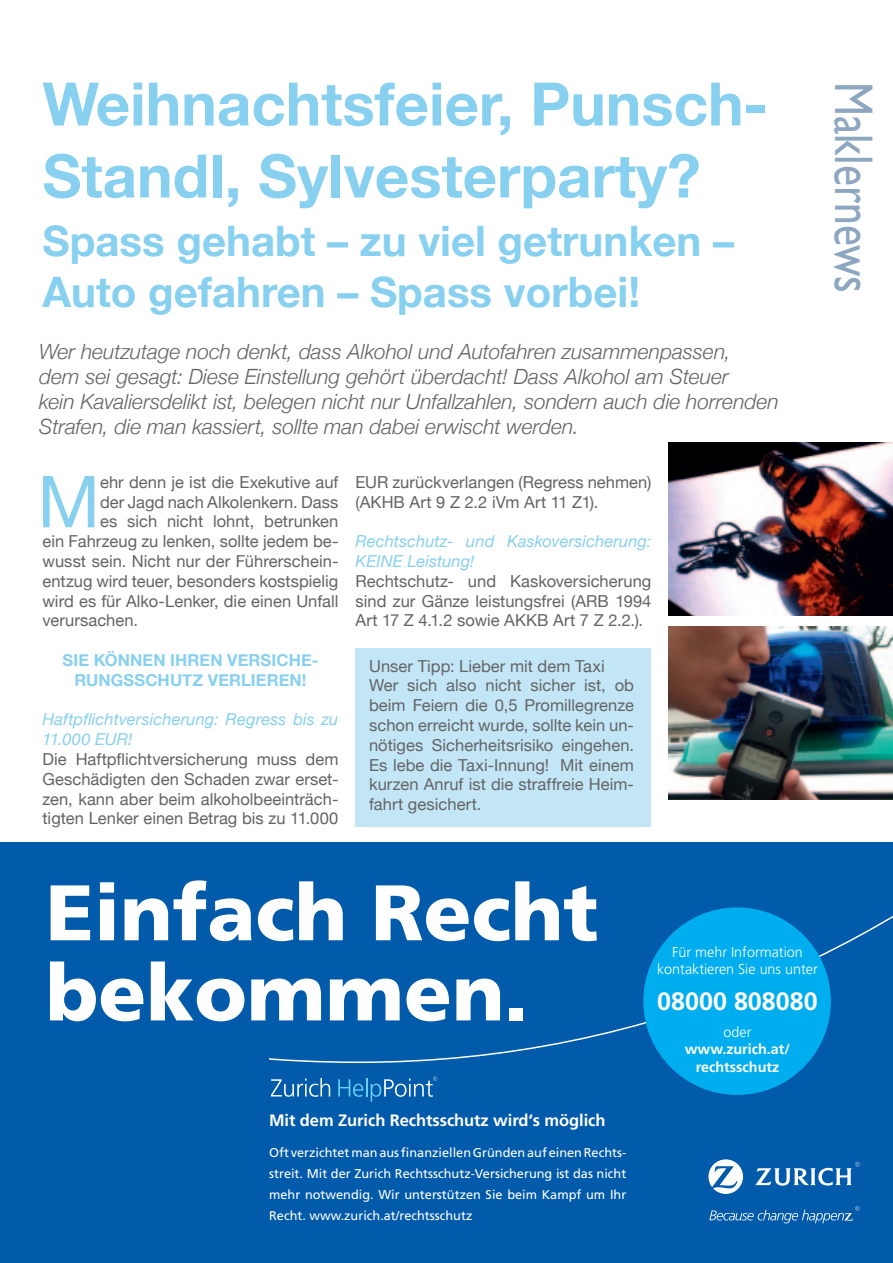
<style>
.page{position:relative;width:893px;height:1263px;background:#fff}
.page>*{position:absolute;margin:0;border:0;box-sizing:border-box;transform-origin:0 0}
.t1{font:900 78.6px/80.1px "Frutiger";color:#fff}
.t2{font:72px "Helvetica Neue";color:#88d0ef}
.t3{font:700 60px/72px "Helvetica Neue";color:#88d0ef}
.t4{font:54.3px "Gill Sans";color:#8ea7c1;scale:.8 1}
.t5{font:700 42px/50.4px "Helvetica Neue";color:#88d0ef}
.t6{font:700 25.05px "Frutiger";color:#fff}
.t7{font:italic 300 21px/25.2px "Helvetica Neue";color:#636366}
.t8{font:16.5px/19.8px "Helvetica Neue";letter-spacing:.005em;color:#636366;text-align:justify}
.t9{font:italic 16.5px/19.8px "Helvetica Neue";letter-spacing:.005em;color:#88d0ef}
.t10{font:700 16.5px/19.8px "Helvetica Neue";letter-spacing:.005em;color:#88d0ef;text-align:center}
.t11{font:700 16.5px "Frutiger";letter-spacing:-.005em;color:#fff}
.t12{font:300 14.4px/17.2px "Frutiger";color:#fff;text-align:center}
.t13{font:700 14.4px/17.2px "Frutiger";color:#fff;text-align:center}
.t14{font:12.75px/21px "Frutiger";color:#fff;text-align:justify}
</style>
<div class="page">
<div style="left:355px;top:648px;width:296px;height:179px;background:#c3e6f6"></div>
<img style="left:668px;top:442px;width:225px;height:174px">
<img style="left:668px;top:626px;width:225px;height:173px">
<div style="left:0;top:842px;width:893px;height:421px;background:#015aaa"></div>
<svg style="left:708px;top:1159px;width:35px;height:35px"></svg>
<svg style="left:755px;top:1162px;width:105px;height:24px"></svg>
<svg style="left:709px;top:1206px;width:151px;height:17px"></svg>
<svg style="left:269px;top:915px;width:624px;height:149px"></svg>
<svg style="left:271px;top:1078px;width:59px;height:19px"></svg>
<svg style="left:338px;top:1076px;width:99px;height:26px"></svg>
<div style="left:643px;top:907px;width:188px;height:188px;background:#00aeef;border-radius:50%"></div>
<h3 class="t3" style="left:43px;top:67px;width:727px">Weihnachtsfeier, Punsch-<br>Standl, Sylvesterparty?</h3>
<h3 class="t5" style="left:43px;top:215px;width:693px">Spass gehabt – zu viel getrunken –<br>Auto gefahren – Spass vorbei!</h3>
<p class="t7" style="left:39px;top:338px;width:741px">Wer heutzutage noch denkt, dass Alkohol und Autofahren zusammenpassen,<br>dem sei gesagt: Diese Einstellung gehört überdacht! Dass Alkohol am Steuer<br>kein Kavaliersdelikt ist, belegen nicht nur Unfallzahlen, sondern auch die horrenden Strafen, die man kassiert, sollte man dabei erwischt werden.</p>
<h2 class="t2" style="left:37px;top:459px;width:64px">M</h2>
<p class="t8" style="left:100px;top:472px;width:240px">ehr denn je ist die Exekutive auf</p>
<p class="t8" style="left:355px;top:472px;width:297px">EUR zurückverlangen (Regress nehmen) (AKHB Art 9 Z 2.2 iVm Art 11 Z1).</p>
<p class="t9" style="left:355px;top:531px;width:297px">Rechtschutz- und Kaskoversicherung:<br>KEINE Leistung!</p>
<p class="t8" style="left:355px;top:571px;width:297px">Rechtschutz- und Kaskoversicherung sind zur Gänze leistungsfrei (ARB 1994<br>Art 17 Z 4.1.2 sowie AKKB Art 7 Z 2.2.).</p>
<p class="t8" style="left:369px;top:656px;width:266px;text-align:left">Unser Tipp: Lieber mit dem Taxi Wer sich also nicht sicher ist, ob beim Feiern die 0,5 Promillegrenze schon erreicht wurde, sollte kein un&shy;nötiges Sicherheitsrisiko eingehen.<br>Es lebe die Taxi-Innung! Mit einem kurzen Anruf ist die straffreie Heim&shy;fahrt gesichert.</p>
<p class="t8" style="left:100px;top:491px;width:240px">der Jagd nach Alkolenkern. Dass</p>
<p class="t8" style="left:100px;top:511px;width:240px">es sich nicht lohnt, betrunken</p>
<p class="t8" style="left:43px;top:531px;width:297px">ein Fahrzeug zu lenken, sollte jedem be-</p>
<p class="t8" style="left:43px;top:551px;width:297px">wusst sein. Nicht nur der Führerschein-</p>
<p class="t8" style="left:43px;top:571px;width:297px">entzug wird teuer, besonders kostspielig</p>
<p class="t8" style="left:43px;top:590px;width:297px">wird es für Alko-Lenker, die einen Unfall</p>
<p class="t8" style="left:43px;top:610px;width:97px">verursachen.</p>
<p class="t10" style="left:62px;top:650px;width:257px">SIE KÖNNEN IHREN VERSICHE-<br>RUNGSSCHUTZ VERLIEREN!</p>
<p class="t9" style="left:42px;top:709px;width:297px">Haftpflichtversicherung: Regress bis zu<br>11.000 EUR!</p>
<p class="t8" style="left:42px;top:749px;width:297px">Die Haftpflichtversicherung muss dem Geschädigten den Schaden zwar erset&shy;zen, kann aber beim alkoholbeeinträch&shy;tigten Lenker einen Betrag bis zu 11.000</p>
<h3 class="t4" style="left:886px;top:82px;width:265px;rotate:90deg">Maklernews</h3>
<h1 class="t1" style="left:46px;top:871px;width:554px">Einfach Recht bekommen.</h1>
<p class="t11" style="left:269px;top:1110px;width:338px">Mit dem Zurich Rechtsschutz wird‘s möglich</p>
<p class="t14" style="left:269px;top:1142px;width:359px">Oft verzichtet man aus finanziellen Gründen auf einen Rechts&shy;streit. Mit der Zurich Rechtsschutz-Versicherung ist das nicht mehr notwendig. Wir unterstützen Sie beim Kampf um Ihr Recht. www.zurich.at/rechtsschutz</p>
<p class="t12" style="left:657px;top:943px;width:162px">Für mehr Information kontaktieren Sie uns unter</p>
<h3 class="t6" style="left:657px;top:986px;width:162px">08000 808080</h3>
<p class="t12" style="left:723px;top:1023px;width:29px">oder</p>
<p class="t13" style="left:685px;top:1041px;width:107px">www.zurich.at/ rechtsschutz</p>
</div>
